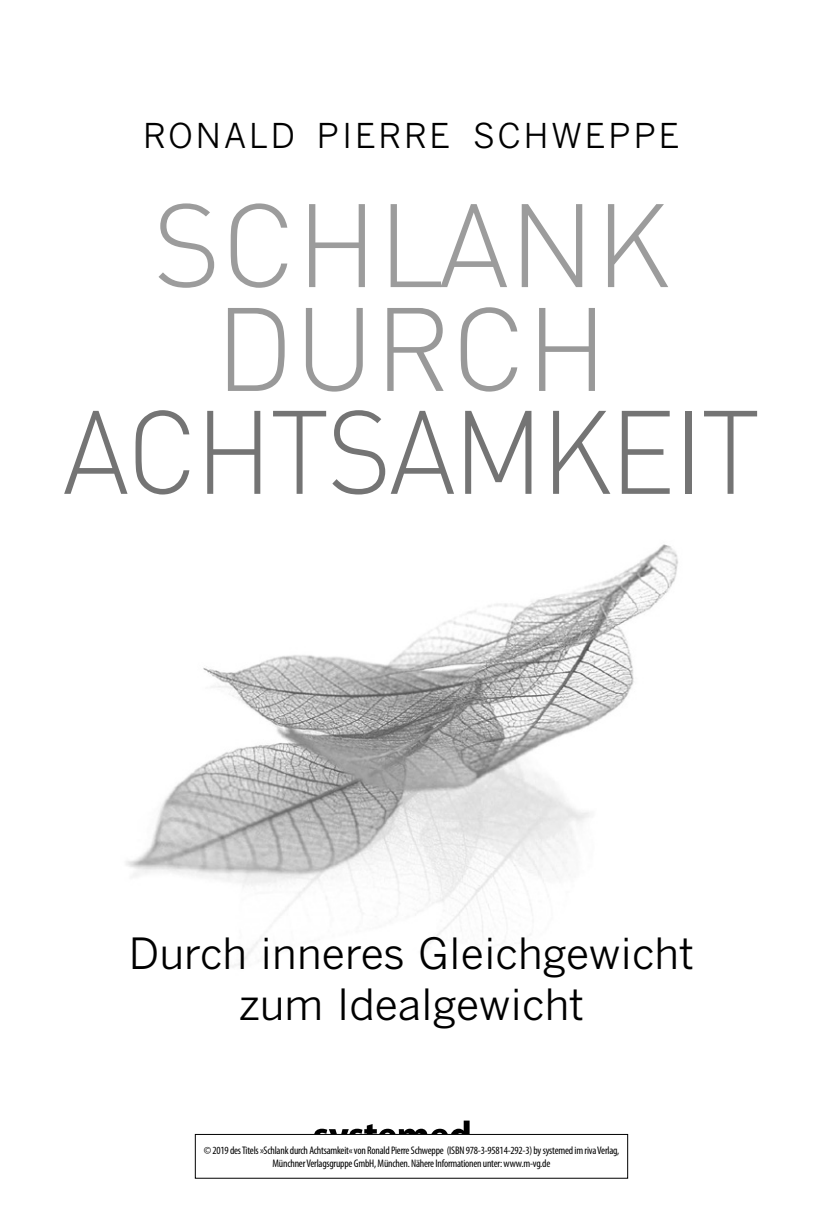
<style>
.page{position:relative;width:823px;height:1219px;background:#fff}
.page>*{position:absolute;margin:0;border:0;box-sizing:border-box;transform-origin:0 0}
.t1{font:300 116.6px/206.8px "DIN";letter-spacing:-.025em;color:#747474;text-align:center;scale:.95 1}
.t2{font:300 116.6px "DIN";color:#999}
.t3{font:42.6px/51.2px "Benton Gothic";color:#000;text-align:center}
.t4{font:34px "Benton Gothic";letter-spacing:.08em;color:#000}
.t5{font:condensed 11px "Myriad Pro";letter-spacing:-.02em;color:#000}
.s1{color:#9c9c9c}
</style>
<div class="page">
<img style="left:126px;top:544px;width:552px;height:589px">
<svg style="left:313px;top:1120px;width:156px;height:14px"></svg>
<div style="left:195px;top:1134px;width:432px;height:45px;border:1px solid #000"></div>
<p class="t4" style="left:143px;top:116px;width:537px">RONALD PIERRE SCHWEPPE</p>
<p class="t1" style="left:62px;top:141px;width:735px"><span class="s1">SCHLANK<br></span>ACHTSAMKEIT</p>
<p class="t2" style="left:215px;top:277px;width:394px">DURCH</p>
<p class="t3" style="left:129px;top:929px;width:566px">Durch inneres Gleichgewicht zum Idealgewicht</p>
<p class="t5" style="left:203px;top:1143px;width:417px">© 2019 des Titels »Schlank durch Achtsamkeit« von Ronald Pierre Schweppe (ISBN 978-3-95814-292-3) by systemed im riva Verlag,</p>
<p class="t5" style="left:272px;top:1157px;width:279px">Münchner Verlagsgruppe GmbH, München. Nähere Informationen unter: www.m-vg.de</p>
</div>
